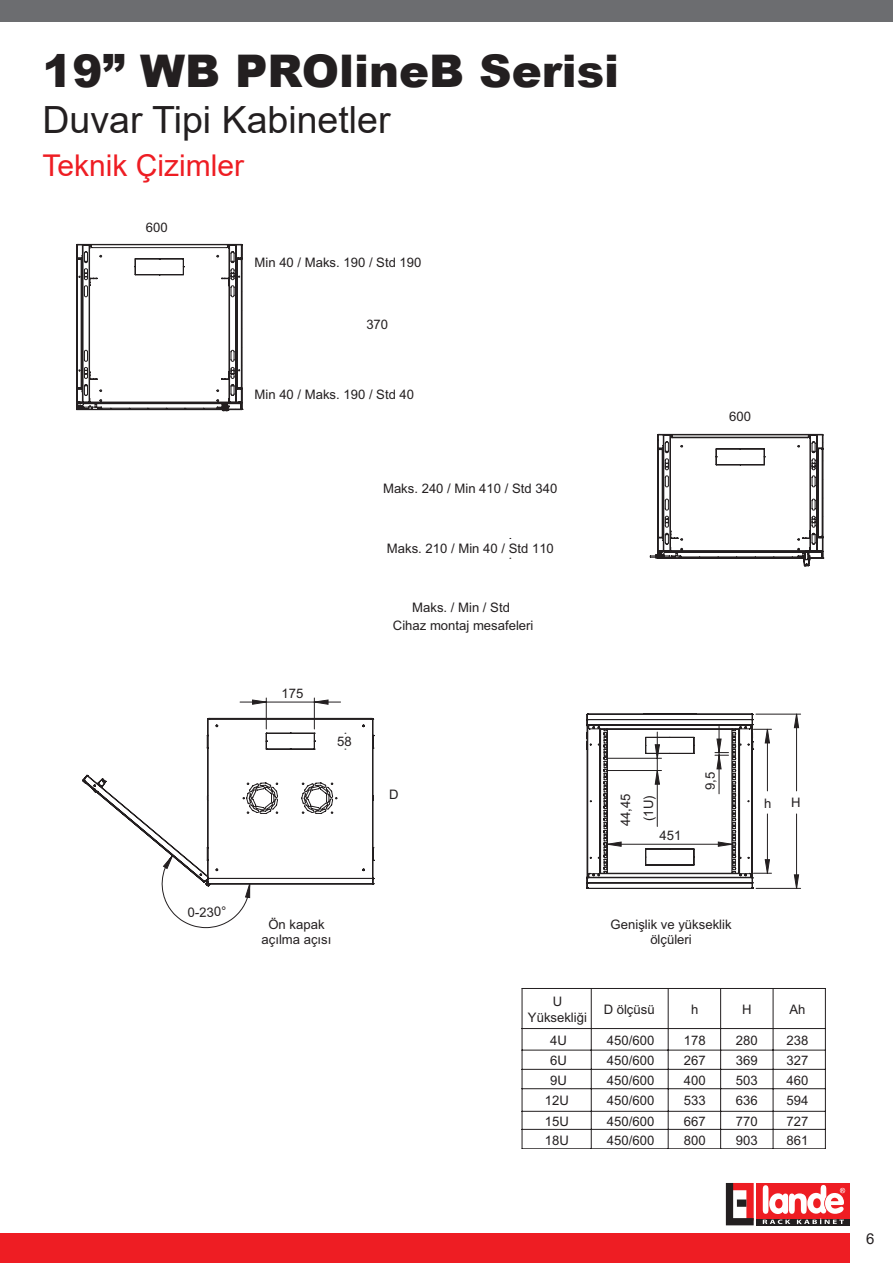
<style>
.page{position:relative;width:893px;height:1263px;background:#fff}
.page>*{position:absolute;margin:0;border:0;box-sizing:border-box;transform-origin:0 0}
.t1{font:900 45px "Arial";color:#231f20}
.t2{font:37.5px "Arial";color:#231f20}
.t3{font:30px "Arial";color:#ee1d23}
.t4{font:15px "Arial";color:#231f20}
.t5{font:13.05px/15.8px "Arial";color:#231f20;text-align:center}
</style>
<div class="page">
<div style="left:0;top:0;width:893px;height:21px;background:#6c6d70"></div>
<div style="left:0;top:1233px;width:850px;height:30px;background:#ee1d23"></div>
<svg style="left:757px;top:1218px;width:93px;height:7px"></svg>
<div style="left:757px;top:1183px;width:93px;height:35px;background:#ee1d23"></div>
<svg style="left:726px;top:1183px;width:28px;height:42px"></svg>
<div style="left:737px;top:1199px;width:9px;height:8px;background:#231f20"></div>
<svg style="left:763px;top:1185px;width:82px;height:39px"></svg>
<svg style="left:77px;top:244px;width:746px;height:642px"></svg>
<hr style="left:522px;top:988px;width:1px;height:40px;background:#231f20">
<hr style="left:591px;top:988px;width:1px;height:40px;background:#231f20">
<svg style="left:522px;top:1029px;width:1px;height:119px"></svg>
<svg style="left:591px;top:1029px;width:1px;height:119px"></svg>
<hr style="left:668px;top:988px;width:1px;height:40px;background:#231f20">
<svg style="left:668px;top:1029px;width:1px;height:119px"></svg>
<hr style="left:720px;top:988px;width:1px;height:40px;background:#231f20">
<svg style="left:720px;top:1029px;width:1px;height:119px"></svg>
<hr style="left:773px;top:988px;width:1px;height:40px;background:#231f20">
<svg style="left:773px;top:1029px;width:1px;height:119px"></svg>
<hr style="left:825px;top:988px;width:1px;height:40px;background:#231f20">
<svg style="left:825px;top:1028px;width:1px;height:121px"></svg>
<hr style="left:522px;top:988px;width:69px;height:1px;background:#231f20">
<hr style="left:522px;top:1028px;width:69px;height:1px;background:#231f20">
<hr style="left:591px;top:988px;width:77px;height:1px;background:#231f20">
<hr style="left:591px;top:1028px;width:77px;height:1px;background:#231f20">
<hr style="left:668px;top:988px;width:53px;height:1px;background:#231f20">
<hr style="left:668px;top:1028px;width:53px;height:1px;background:#231f20">
<hr style="left:721px;top:988px;width:52px;height:1px;background:#231f20">
<hr style="left:721px;top:1028px;width:52px;height:1px;background:#231f20">
<hr style="left:773px;top:988px;width:52px;height:1px;background:#231f20">
<hr style="left:773px;top:1028px;width:52px;height:1px;background:#231f20">
<hr style="left:522px;top:1050px;width:69px;height:1px;background:#231f20">
<hr style="left:591px;top:1050px;width:77px;height:1px;background:#231f20">
<hr style="left:668px;top:1050px;width:53px;height:1px;background:#231f20">
<hr style="left:721px;top:1050px;width:52px;height:1px;background:#231f20">
<hr style="left:773px;top:1050px;width:52px;height:1px;background:#231f20">
<hr style="left:522px;top:1069px;width:69px;height:1px;background:#231f20">
<hr style="left:591px;top:1069px;width:77px;height:1px;background:#231f20">
<hr style="left:668px;top:1069px;width:53px;height:1px;background:#231f20">
<hr style="left:721px;top:1069px;width:52px;height:1px;background:#231f20">
<hr style="left:773px;top:1069px;width:52px;height:1px;background:#231f20">
<hr style="left:522px;top:1088px;width:69px;height:1px;background:#231f20">
<hr style="left:591px;top:1088px;width:77px;height:1px;background:#231f20">
<hr style="left:668px;top:1088px;width:53px;height:1px;background:#231f20">
<hr style="left:721px;top:1088px;width:52px;height:1px;background:#231f20">
<hr style="left:773px;top:1088px;width:52px;height:1px;background:#231f20">
<hr style="left:522px;top:1111px;width:69px;height:1px;background:#231f20">
<hr style="left:591px;top:1111px;width:77px;height:1px;background:#231f20">
<hr style="left:668px;top:1111px;width:53px;height:1px;background:#231f20">
<hr style="left:721px;top:1111px;width:52px;height:1px;background:#231f20">
<hr style="left:773px;top:1111px;width:52px;height:1px;background:#231f20">
<hr style="left:522px;top:1129px;width:69px;height:1px;background:#231f20">
<hr style="left:591px;top:1129px;width:77px;height:1px;background:#231f20">
<hr style="left:668px;top:1129px;width:53px;height:1px;background:#231f20">
<hr style="left:721px;top:1129px;width:52px;height:1px;background:#231f20">
<hr style="left:773px;top:1129px;width:52px;height:1px;background:#231f20">
<hr style="left:522px;top:1148px;width:69px;height:1px;background:#231f20">
<hr style="left:591px;top:1148px;width:77px;height:1px;background:#231f20">
<hr style="left:668px;top:1148px;width:53px;height:1px;background:#231f20">
<hr style="left:721px;top:1148px;width:52px;height:1px;background:#231f20">
<hr style="left:773px;top:1148px;width:52px;height:1px;background:#231f20">
<hr style="left:266px;top:698px;width:1px;height:31px;background:#231f20">
<hr style="left:314px;top:698px;width:1px;height:31px;background:#231f20">
<svg style="left:162px;top:700px;width:184px;height:228px"></svg>
<hr style="left:756px;top:888px;width:45px;height:1px;background:#231f20">
<hr style="left:756px;top:714px;width:45px;height:1px;background:#231f20">
<svg style="left:586px;top:713px;width:213px;height:176px"></svg>
<h1 class="t1" style="left:43px;top:39px;width:578px">19” WB PROlineB Serisi</h1>
<h2 class="t2" style="left:43px;top:93px;width:350px">Duvar Tipi Kabinetler</h2>
<h3 class="t3" style="left:43px;top:145px;width:203px">Teknik Çizimler</h3>
<p class="t5" style="left:146px;top:220px;width:23px">600</p>
<p class="t5" style="left:187px;top:905px;width:40px;rotate:-2deg">0-230°</p>
<p class="t5" style="left:255px;top:255px;width:168px">Min 40 / Maks. 190 / Std 190</p>
<p class="t5" style="left:366px;top:317px;width:23px">370</p>
<p class="t5" style="left:255px;top:386px;width:161px">Min 40 / Maks. 190 / Std 40</p>
<p class="t5" style="left:383px;top:480px;width:176px">Maks. 240 / Min 410 / Std 340</p>
<p class="t5" style="left:387px;top:540px;width:168px">Maks. 210 / Min 40 / Std 110</p>
<p class="t5" style="left:281px;top:685px;width:23px">175</p>
<p class="t5" style="left:337px;top:734px;width:16px">58</p>
<p class="t5" style="left:393px;top:598px;width:142px;line-height:18.8px">Maks. / Min / Std<br>Cihaz montaj mesafeleri</p>
<p class="t5" style="left:389px;top:786px;width:11px">D</p>
<p class="t5" style="left:262px;top:916px;width:71px">Ön kapak açılma açısı</p>
<p class="t5" style="left:729px;top:408px;width:23px">600</p>
<p class="t5" style="left:614px;top:826px;width:34px;line-height:23px;rotate:-90deg">44,45 (1U)</p>
<p class="t5" style="left:659px;top:827px;width:23px">451</p>
<p class="t5" style="left:702px;top:790px;width:20px;rotate:-90deg">9,5</p>
<p class="t5" style="left:611px;top:916px;width:122px">Genişlik ve yükseklik ölçüleri</p>
<p class="t5" style="left:764px;top:796px;width:9px">h</p>
<p class="t5" style="left:791px;top:794px;width:11px">H</p>
<p class="t5" style="left:528px;top:994px;width:61px">U<br>Yüksekliği</p>
<p class="t5" style="left:604px;top:1001px;width:53px">D ölçüsü</p>
<p class="t5" style="left:691px;top:1001px;width:9px">h</p>
<p class="t5" style="left:742px;top:1001px;width:11px">H</p>
<p class="t5" style="left:789px;top:1001px;width:18px">Ah</p>
<p class="t5" style="left:550px;top:1032px;width:18px">4U</p>
<p class="t5" style="left:607px;top:1032px;width:49px">450/600</p>
<p class="t5" style="left:684px;top:1032px;width:23px">178</p>
<p class="t5" style="left:736px;top:1032px;width:23px">280</p>
<p class="t5" style="left:786px;top:1032px;width:23px">238</p>
<p class="t5" style="left:550px;top:1053px;width:18px">6U</p>
<p class="t5" style="left:607px;top:1053px;width:49px">450/600</p>
<p class="t5" style="left:684px;top:1053px;width:23px">267</p>
<p class="t5" style="left:736px;top:1053px;width:23px">369</p>
<p class="t5" style="left:786px;top:1053px;width:23px">327</p>
<p class="t5" style="left:550px;top:1072px;width:18px">9U</p>
<p class="t5" style="left:607px;top:1072px;width:49px">450/600</p>
<p class="t5" style="left:684px;top:1072px;width:23px">400</p>
<p class="t5" style="left:736px;top:1072px;width:23px">503</p>
<p class="t5" style="left:786px;top:1072px;width:23px">460</p>
<p class="t5" style="left:545px;top:1093px;width:26px">12U</p>
<p class="t5" style="left:607px;top:1093px;width:49px">450/600</p>
<p class="t5" style="left:684px;top:1093px;width:23px">533</p>
<p class="t5" style="left:736px;top:1093px;width:23px">636</p>
<p class="t5" style="left:786px;top:1093px;width:23px">594</p>
<p class="t5" style="left:545px;top:1113px;width:26px">15U</p>
<p class="t5" style="left:607px;top:1113px;width:49px">450/600</p>
<p class="t5" style="left:684px;top:1113px;width:23px">667</p>
<p class="t5" style="left:736px;top:1113px;width:23px">770</p>
<p class="t5" style="left:786px;top:1113px;width:23px">727</p>
<p class="t5" style="left:545px;top:1132px;width:26px">18U</p>
<p class="t5" style="left:607px;top:1132px;width:49px">450/600</p>
<p class="t5" style="left:684px;top:1132px;width:23px">800</p>
<p class="t5" style="left:736px;top:1132px;width:23px">903</p>
<p class="t5" style="left:786px;top:1132px;width:23px">861</p>
<p class="t4" style="left:866px;top:1228px;width:10px">6</p>
</div>
